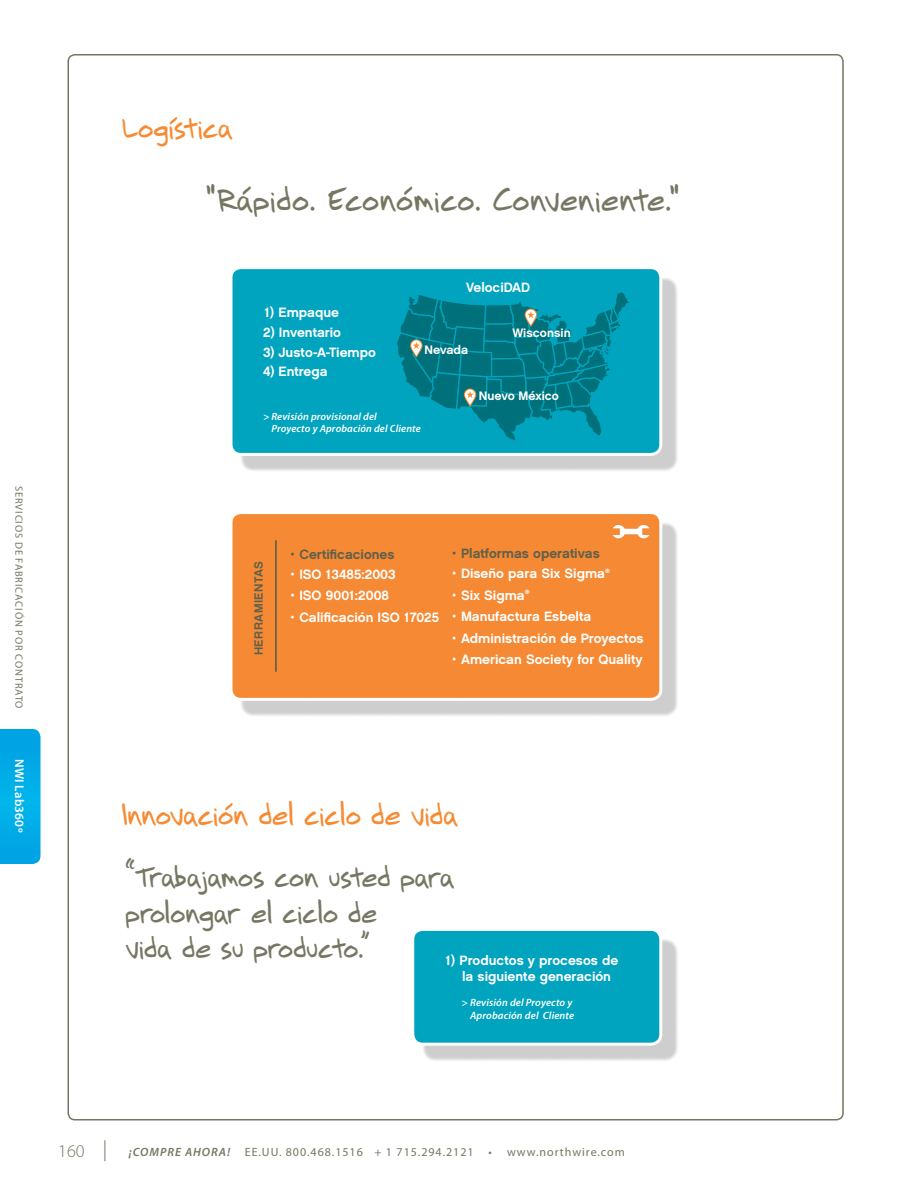
<style>
.page{position:relative;width:918px;height:1188px;background:#fff}
.page>*{position:absolute;margin:0;border:0;box-sizing:border-box;transform-origin:0 0}
.Quotes{font:33.15px "Printhouse";letter-spacing:-.005em;color:#767662}
._7_Lab_Phase_Titles{font:30px "Printhouse";letter-spacing:-.015em;color:#f68b33}
.Quotes-2{font:29.4px/35.2px "Printhouse";letter-spacing:-.025em;color:#767662}
.S_Lab__List{font:13.5px/16.2px "Chalet New York Nineteen Sixty";color:#fff}
.t1{font:13.5px "Chalet New York Nineteen Sixty";color:#5f604b}
.t2{font:600 12.75px "Myriad Pro";letter-spacing:.02em;color:#fff}
.Bullets{font:12.3px "Chalet New York Nineteen Sixty";color:#fff}
.t3{font:12px "Myriad Pro";letter-spacing:.08em;color:#767662}
.S_Tool_Header{font:12px "Chalet New York Nineteen Sixty";letter-spacing:.04em;color:#5f604b}
.Italic{font:italic 600 10.65px/12.8px "Myriad Pro";letter-spacing:.01em;color:#fff;text-align:right}
.Italic-2{font:italic 600 10.5px/12.6px "Myriad Pro";letter-spacing:.01em;color:#fff}
.t4{font:10.5px "Myriad Pro";letter-spacing:.08em;color:#767662}
.s1{font-weight:300;font-size:18px}
.s2{font-weight:300;font-size:21px}
.s3{font-weight:600;font-style:italic}
</style>
<div class="page">
<svg style="left:0;top:729px;width:40px;height:135px;background:#00aae6"></svg>
<div style="left:240px;top:277px;width:439px;height:195px;background:#000;opacity:.2"></div>
<div style="left:231px;top:268px;width:430px;height:186px;background:#00a4be;border-radius:10px"></div>
<div style="left:230px;top:266px;width:432px;height:190px;border:3px solid #fff;border-radius:10px"></div>
<div style="left:240px;top:522px;width:439px;height:195px;background:#000;opacity:.2"></div>
<div style="left:231px;top:513px;width:430px;height:186px;background:#f68933;border-radius:10px"></div>
<div style="left:230px;top:511px;width:432px;height:190px;border:3px solid #fff;border-radius:10px"></div>
<hr style="left:275px;top:540px;width:2px;height:132px;background:#5f604b">
<div style="left:422px;top:939px;width:256px;height:123px;background:#000;opacity:.2"></div>
<div style="left:413px;top:929px;width:248px;height:115px;background:#00a4be;border-radius:10px"></div>
<div style="left:411px;top:928px;width:251px;height:118px;border:3px solid #fff;border-radius:10px"></div>
<svg style="left:397px;top:292px;width:232px;height:149px"></svg>
<svg style="left:613px;top:525px;width:36px;height:13px"></svg>
<p class="t4" style="left:25px;top:486px;width:224px;rotate:90deg">SERVICIOS DE FABRICACIÓN POR CONTRATO</p>
<p class="t2" style="left:27px;top:759px;width:75px;rotate:90deg">NWI Lab360º</p>
<p class="_7_Lab_Phase_Titles" style="left:122px;top:106px;width:114px">Logística</p>
<p class="Quotes" style="left:206px;top:175px;width:475px">"Rápido. Económico. Conveniente."</p>
<p class="S_Lab__List" style="left:265px;top:305px;width:76px">1) Empaque</p>
<p class="S_Lab__List" style="left:263px;top:324px;width:80px">2) Inventario</p>
<p class="S_Lab__List" style="left:263px;top:344px;width:114px">3) Justo-A-Tiempo</p>
<p class="S_Lab__List" style="left:263px;top:364px;width:66px">4) Entrega</p>
<p class="S_Lab__List" style="left:466px;top:279px;width:66px">VelociDAD</p>
<p class="Bullets" style="left:513px;top:326px;width:60px">Wisconsin</p>
<p class="Bullets" style="left:424px;top:342px;width:45px">Nevada</p>
<p class="Bullets" style="left:479px;top:388px;width:82px">Nuevo México</p>
<p class="Italic-2" style="left:271px;top:410px;width:151px;text-indent:-8px">&gt; Revisión provisional del<br>Proyecto y Aprobación del Cliente</p>
<p class="S_Tool_Header" style="left:251px;top:655px;width:96px;rotate:-90deg">HERRAMIENTAS</p>
<p class="t1" style="left:290px;top:546px;width:106px">• Certificaciones</p>
<p class="S_Lab__List" style="left:290px;top:566px;width:107px">• ISO 13485:2003</p>
<p class="S_Lab__List" style="left:290px;top:587px;width:100px">• ISO 9001:2008</p>
<p class="S_Lab__List" style="left:290px;top:609px;width:150px">• Calificación ISO 17025</p>
<p class="t1" style="left:452px;top:545px;width:149px">• Platformas operativas</p>
<p class="S_Lab__List" style="left:452px;top:565px;width:159px">• Diseño para Six Sigma<sup>®</sup></p>
<p class="S_Lab__List" style="left:452px;top:587px;width:79px">• Six Sigma<sup>®</sup></p>
<p class="S_Lab__List" style="left:452px;top:608px;width:141px">• Manufactura Esbelta</p>
<p class="S_Lab__List" style="left:452px;top:630px;width:193px">• Administración de Proyectos</p>
<p class="S_Lab__List" style="left:452px;top:652px;width:192px">• American Society for Quality</p>
<p class="_7_Lab_Phase_Titles" style="left:122px;top:793px;width:339px">Innovación del ciclo de vida</p>
<p class="Quotes-2" style="left:125px;top:859px;width:332px">“Trabajamos con usted para prolongar el ciclo de<br>vida de su producto.”</p>
<p class="S_Lab__List" style="left:462px;top:952px;width:158px;text-indent:-16px">1) Productos y procesos de la siguiente generación</p>
<p class="Italic" style="left:462px;top:996px;width:114px">&gt; Revisión del Proyecto y<br>Aprobación del Cliente</p>
<p class="t3" style="left:58px;top:1145px;width:568px"><span class="s1">160</span> <span class="s2">|</span> <span class="s3">¡COMPRE AHORA!</span> EE.UU. 800.468.1516 + 1 715.294.2121 • www.northwire.com</p>
</div>
